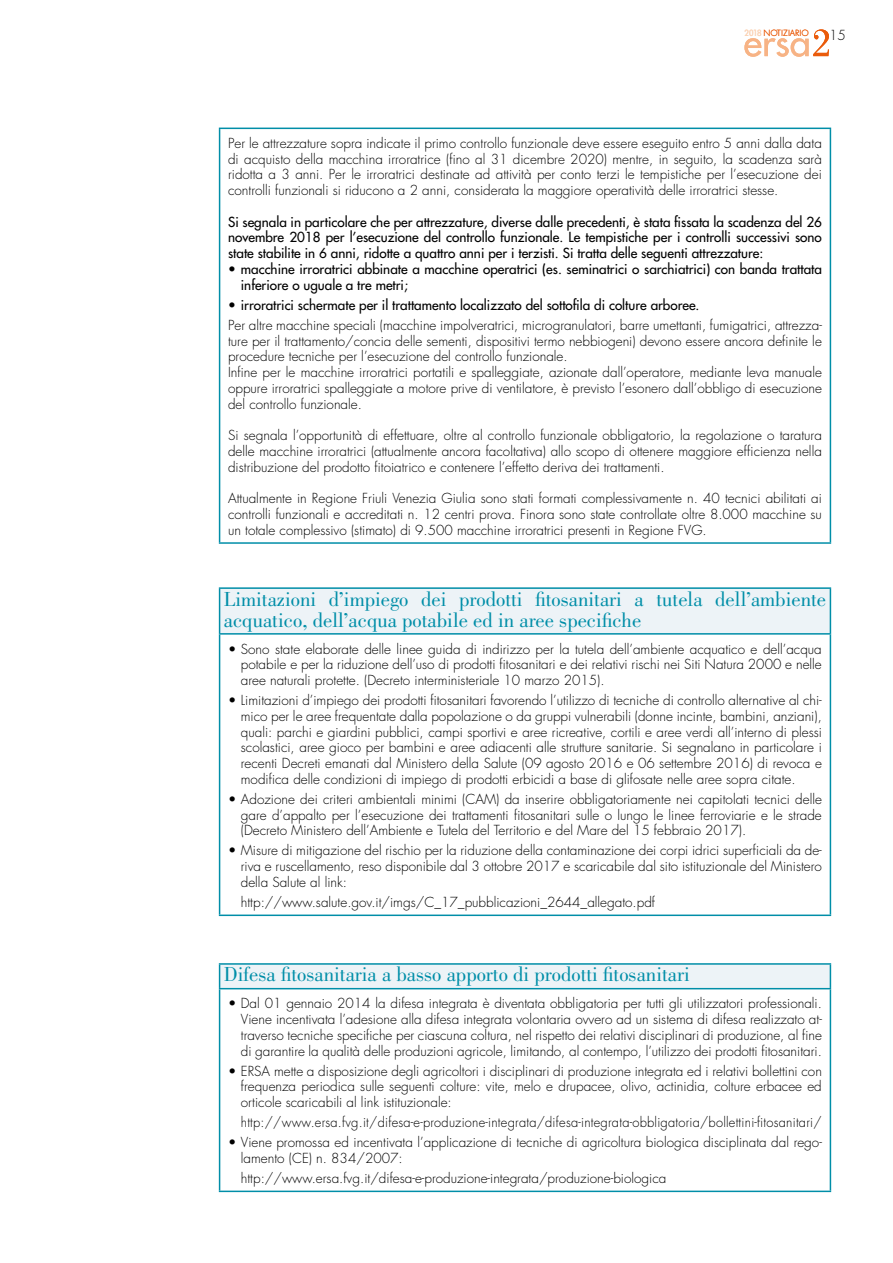
<style>
.page{position:relative;width:893px;height:1263px;background:#fff}
.page>*{position:absolute;margin:0;border:0;box-sizing:border-box;transform-origin:0 0}
.t1{font:21px/21px "Bodoni";color:#008ea8}
.t2{font:300 13.5px/15.8px "Futura Std";color:#000;text-align:justify}
.t3{font:500 13.5px/15.8px "Futura Std";color:#000;text-align:justify}
.t4{font:300 13.5px "Futura Std";letter-spacing:.02em;color:#000;scale:.95 1}
.t5{font:300 9px "Futura BQ";letter-spacing:-.01em;color:#ea5b0b}
.s1{font-weight:400;color:#fbd3b6}
</style>
<div class="page">
<svg style="left:744px;top:29px;width:85px;height:28px"></svg>
<hr style="left:219px;top:128px;width:612px;height:1px;background:#008ea8">
<hr style="left:219px;top:129px;width:1px;height:413px;background:#008ea8">
<hr style="left:830px;top:129px;width:1px;height:413px;background:#008ea8">
<hr style="left:219px;top:542px;width:612px;height:2px;background:#008ea8">
<div style="left:220px;top:588px;width:610px;height:46px;background:#edf3f7"></div>
<hr style="left:219px;top:635px;width:1px;height:279px;background:#008ea8">
<hr style="left:830px;top:635px;width:1px;height:279px;background:#008ea8">
<hr style="left:219px;top:914px;width:612px;height:2px;background:#008ea8">
<hr style="left:219px;top:587px;width:612px;height:2px;background:#008ea8">
<hr style="left:219px;top:589px;width:1px;height:44px;background:#008ea8">
<hr style="left:830px;top:589px;width:1px;height:44px;background:#008ea8">
<hr style="left:219px;top:633px;width:612px;height:2px;background:#008ea8">
<div style="left:220px;top:964px;width:610px;height:25px;background:#edf3f7"></div>
<hr style="left:219px;top:989px;width:1px;height:201px;background:#008ea8">
<hr style="left:830px;top:989px;width:1px;height:201px;background:#008ea8">
<hr style="left:219px;top:1190px;width:612px;height:2px;background:#008ea8">
<hr style="left:219px;top:963px;width:612px;height:2px;background:#008ea8">
<svg style="left:219px;top:965px;width:1px;height:23px"></svg>
<svg style="left:830px;top:965px;width:1px;height:23px"></svg>
<hr style="left:219px;top:988px;width:612px;height:1px;background:#008ea8">
<p class="t5" style="left:744px;top:28px;width:66px"><span class="s1">2018</span> NOTIZIARIO</p>
<p class="t2" style="left:829px;top:28px;width:18px">15</p>
<p class="t2" style="left:228px;top:136px;width:595px">Per le attrezzature sopra indicate il primo controllo funzionale deve essere eseguito entro 5 anni dalla data di acquisto della macchina irroratrice (fino al 31 dicembre 2020) mentre, in seguito, la scadenza sarà ridotta a 3 anni. Per le irroratrici destinate ad attività per conto terzi le tempistiche per l’esecuzione dei controlli funzionali si riducono a 2 anni, considerata la maggiore operatività delle irroratrici stesse.</p>
<p class="t3" style="left:228px;top:214px;width:595px">Si segnala in particolare che per attrezzature, diverse dalle precedenti, è stata fissata la scadenza del 26 novembre 2018 per l’esecuzione del controllo funzionale. Le tempistiche per i controlli successivi sono state stabilite in 6 anni, ridotte a quattro anni per i terzisti. Si tratta delle seguenti attrezzature:</p>
<p class="t3" style="left:241px;top:261px;width:583px;text-indent:-13px">• macchine irroratrici abbinate a macchine operatrici (es. seminatrici o sarchiatrici) con banda trattata inferiore o uguale a tre metri;</p>
<p class="t3" style="left:228px;top:297px;width:473px">• irroratrici schermate per il trattamento localizzato del sottofila di colture arboree.</p>
<p class="t2" style="left:228px;top:317px;width:595px;text-align:left">Per altre macchine speciali (macchine impolveratrici, microgranulatori, barre umettanti, fumigatrici, attrezza&shy;ture per il trattamento/concia delle sementi, dispositivi termo nebbiogeni) devono essere ancora definite le procedure tecniche per l’esecuzione del controllo funzionale.<br>Infine per le macchine irroratrici portatili e spalleggiate, azionate dall’operatore, mediante leva manuale oppure irroratrici spalleggiate a motore prive di ventilatore, è previsto l’esonero dall’obbligo di esecuzione del controllo funzionale.</p>
<p class="t2" style="left:228px;top:428px;width:595px">Si segnala l’opportunità di effettuare, oltre al controllo funzionale obbligatorio, la regolazione o taratura delle macchine irroratrici (attualmente ancora facoltativa) allo scopo di ottenere maggiore efficienza nella distribuzione del prodotto fitoiatrico e contenere l’effetto deriva dei trattamenti.</p>
<p class="t2" style="left:228px;top:491px;width:595px">Attualmente in Regione Friuli Venezia Giulia sono stati formati complessivamente n. 40 tecnici abilitati ai controlli funzionali e accreditati n. 12 centri prova. Finora sono state controllate oltre 8.000 macchine su un totale complessivo (stimato) di 9.500 macchine irroratrici presenti in Regione FVG.</p>
<h1 class="t1" style="left:224px;top:588px;width:604px">Limitazioni d’impiego dei prodotti fitosanitari a tutela dell’ambiente acquatico, dell’acqua potabile ed in aree specifiche</h1>
<p class="t2" style="left:241px;top:641px;width:582px;text-indent:-13px">• Sono state elaborate delle linee guida di indirizzo per la tutela dell’ambiente acquatico e dell’acqua potabile e per la riduzione dell’uso di prodotti fitosanitari e dei relativi rischi nei Siti Natura 2000 e nelle aree naturali protette. (Decreto interministeriale 10 marzo 2015).</p>
<p class="t2" style="left:241px;top:693px;width:583px;text-indent:-13px">• Limitazioni d’impiego dei prodotti fitosanitari favorendo l’utilizzo di tecniche di controllo alternative al chi&shy;mico per le aree frequentate dalla popolazione o da gruppi vulnerabili (donne incinte, bambini, anziani), quali: parchi e giardini pubblici, campi sportivi e aree ricreative, cortili e aree verdi all’interno di plessi scolastici, aree gioco per bambini e aree adiacenti alle strutture sanitarie. Si segnalano in particolare i recenti Decreti emanati dal Ministero della Salute (09 agosto 2016 e 06 settembre 2016) di revoca e modifica delle condizioni di impiego di prodotti erbicidi a base di glifosate nelle aree sopra citate.</p>
<p class="t2" style="left:241px;top:791px;width:583px;text-indent:-13px">• Adozione dei criteri ambientali minimi (CAM) da inserire obbligatoriamente nei capitolati tecnici delle gare d’appalto per l’esecuzione dei trattamenti fitosanitari sulle o lungo le linee ferroviarie e le strade (Decreto Ministero dell’Ambiente e Tutela del Territorio e del Mare del 15 febbraio 2017).</p>
<p class="t2" style="left:241px;top:843px;width:582px;text-indent:-13px">• Misure di mitigazione del rischio per la riduzione della contaminazione dei corpi idrici superficiali da de&shy;riva e ruscellamento, reso disponibile dal 3 ottobre 2017 e scaricabile dal sito istituzionale del Ministero della Salute al link:</p>
<p class="t2" style="left:241px;top:894px;width:416px">http://www.salute.gov.it/imgs/C_17_pubblicazioni_2644_allegato.pdf</p>
<h1 class="t1" style="left:224px;top:964px;width:467px">Difesa fitosanitaria a basso apporto di prodotti fitosanitari</h1>
<p class="t2" style="left:241px;top:996px;width:583px;text-indent:-13px">• Dal 01 gennaio 2014 la difesa integrata è diventata obbligatoria per tutti gli utilizzatori professionali.<br>Viene incentivata l’adesione alla difesa integrata volontaria ovvero ad un sistema di difesa realizzato at&shy;traverso tecniche specifiche per ciascuna coltura, nel rispetto dei relativi disciplinari di produzione, al fine di garantire la qualità delle produzioni agricole, limitando, al contempo, l’utilizzo dei prodotti fitosanitari.</p>
<p class="t2" style="left:241px;top:1063px;width:583px;text-indent:-13px">• ERSA mette a disposizione degli agricoltori i disciplinari di produzione integrata ed i relativi bollettini con frequenza periodica sulle seguenti colture: vite, melo e drupacee, olivo, actinidia, colture erbacee ed orticole scaricabili al link istituzionale:</p>
<p class="t4" style="left:241px;top:1114px;width:613px">http://www.ersa.fvg.it/difesa-e-produzione-integrata/difesa-integrata-obbligatoria/bollettini-fitosanitari/</p>
<p class="t2" style="left:241px;top:1135px;width:582px;text-indent:-13px">• Viene promossa ed incentivata l’applicazione di tecniche di agricoltura biologica disciplinata dal rego&shy;lamento (CE) n. 834/2007:</p>
<p class="t2" style="left:241px;top:1170px;width:427px">http://www.ersa.fvg.it/difesa-e-produzione-integrata/produzione-biologica</p>
</div>
